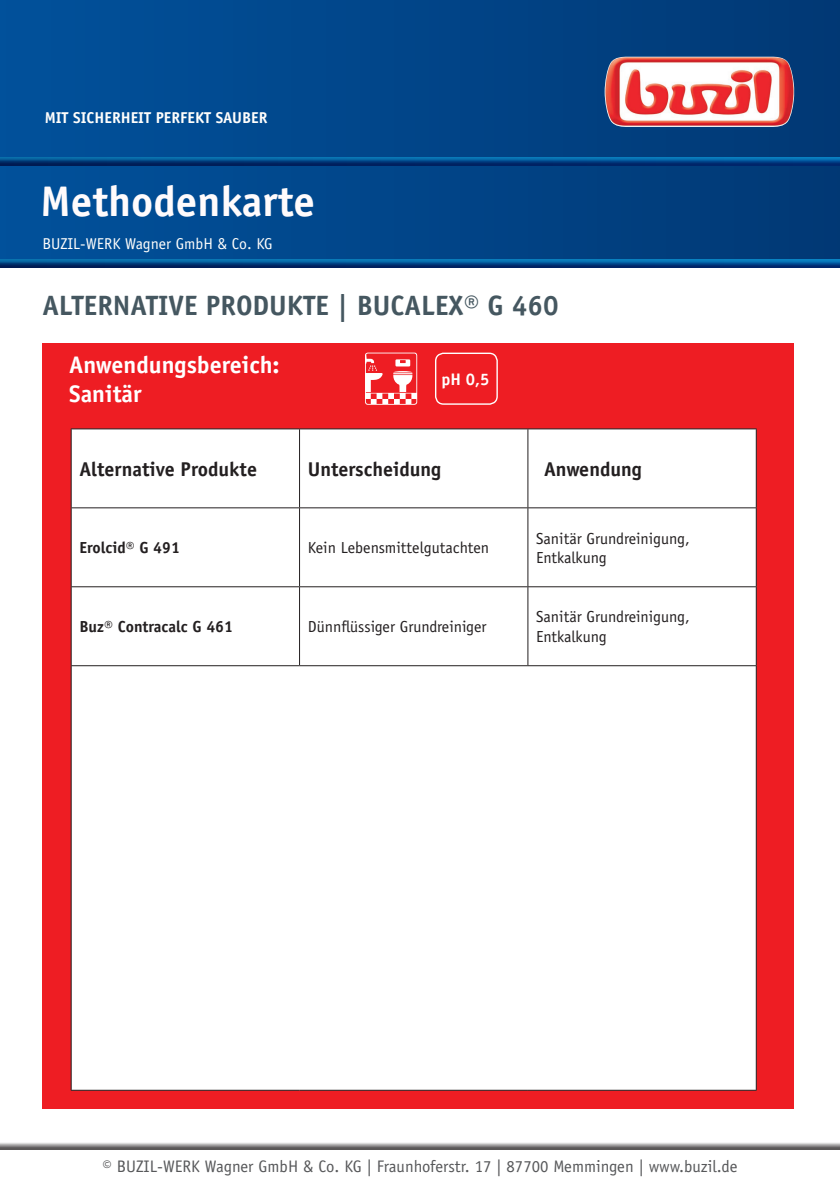
<style>
.page{position:relative;width:840px;height:1191px;background:#fff}
.page>*{position:absolute;margin:0;border:0;box-sizing:border-box;transform-origin:0 0}
.t1{font:700 42.8px "Officina Sans Std";color:#fffbfc}
.t2{font:700 28px "Officina Sans Std";color:#455760}
.t3{font:700 24px/28.8px "Officina Sans Std";color:#fff}
.t4{font:700 20px "Officina Sans Std";color:#231f20}
.t5{font:16.8px "Officina Sans Std";color:#57585a}
.t6{font:700 16.8px "Officina Sans Std";color:#fff}
.t7{font:16px/19.2px "Officina Sans Std";color:#231f20}
.t8{font:700 16px "Officina Sans Std";color:#231f20}
.t9{font:15.8px "Officina Sans Std";color:#fffefc}
.t10{font:700 15.8px "Officina Sans Std";color:#fffefc}
</style>
<div class="page">
<div style="left:42px;top:343px;width:751px;height:766px;background:#ee1d23"></div>
<div style="left:0;top:0;width:839px;height:267px;background:linear-gradient(to right,#01519b,#013975)"></div>
<div style="left:0;top:155px;width:839px;height:9px;background:#1085ba;opacity:.75"></div>
<div style="left:0;top:157px;width:839px;height:10px;background:#01519b;opacity:.75"></div>
<div style="left:0;top:258px;width:839px;height:12px;background:#01519b;opacity:.75"></div>
<div style="left:0;top:1133px;width:839px;height:20px;background:#231f20;opacity:.75"></div>
<img style="left:604px;top:57px;width:189px;height:70px">
<div style="left:72px;top:429px;width:683px;height:661px;background:#fff"></div>
<hr style="left:299px;top:429px;width:1px;height:78px;background:#231f20">
<hr style="left:527px;top:429px;width:1px;height:78px;background:#231f20">
<hr style="left:755px;top:429px;width:1px;height:78px;background:#231f20">
<hr style="left:299px;top:508px;width:1px;height:78px;background:#231f20">
<hr style="left:527px;top:508px;width:1px;height:78px;background:#231f20">
<hr style="left:755px;top:508px;width:1px;height:78px;background:#231f20">
<hr style="left:299px;top:587px;width:1px;height:78px;background:#231f20">
<hr style="left:527px;top:587px;width:1px;height:78px;background:#231f20">
<hr style="left:755px;top:587px;width:1px;height:78px;background:#231f20">
<hr style="left:755px;top:666px;width:1px;height:424px;background:#231f20">
<hr style="left:71px;top:428px;width:228px;height:1px;background:#231f20">
<hr style="left:71px;top:429px;width:1px;height:78px;background:#231f20">
<hr style="left:299px;top:428px;width:228px;height:1px;background:#231f20">
<hr style="left:527px;top:428px;width:229px;height:1px;background:#231f20">
<hr style="left:71px;top:507px;width:228px;height:1px;background:#231f20">
<hr style="left:71px;top:508px;width:1px;height:78px;background:#231f20">
<hr style="left:299px;top:507px;width:228px;height:1px;background:#231f20">
<hr style="left:527px;top:507px;width:229px;height:1px;background:#231f20">
<hr style="left:71px;top:586px;width:228px;height:1px;background:#231f20">
<hr style="left:71px;top:587px;width:1px;height:78px;background:#231f20">
<hr style="left:299px;top:586px;width:228px;height:1px;background:#231f20">
<hr style="left:527px;top:586px;width:229px;height:1px;background:#231f20">
<hr style="left:71px;top:665px;width:228px;height:1px;background:#231f20">
<hr style="left:71px;top:666px;width:1px;height:424px;background:#231f20">
<hr style="left:299px;top:665px;width:228px;height:1px;background:#231f20">
<hr style="left:527px;top:665px;width:229px;height:1px;background:#231f20">
<hr style="left:71px;top:1090px;width:228px;height:1px;background:#231f20">
<hr style="left:299px;top:1090px;width:228px;height:1px;background:#231f20">
<hr style="left:527px;top:1090px;width:229px;height:1px;background:#231f20">
<div style="left:434px;top:352px;width:63px;height:53px;border:1px solid #fff;border-radius:8px"></div>
<svg style="left:365px;top:352px;width:52px;height:53px"></svg>
<p class="t10" style="left:45px;top:108px;width:224px">MIT SICHERHEIT PERFEKT SAUBER</p>
<h1 class="t1" style="left:41px;top:175px;width:276px">Methodenkarte</h1>
<p class="t9" style="left:42px;top:234px;width:232px">BUZIL-WERK Wagner GmbH &amp; Co. KG</p>
<h2 class="t2" style="left:42px;top:288px;width:517px">ALTERNATIVE PRODUKTE | BUCALEX® G 460</h2>
<h3 class="t3" style="left:69px;top:350px;width:212px">Anwendungsbereich:<br>Sanitär</h3>
<p class="t6" style="left:441px;top:368px;width:50px">pH 0,5</p>
<p class="t4" style="left:79px;top:456px;width:179px">Alternative Produkte</p>
<p class="t4" style="left:307px;top:456px;width:135px">Unterscheidung</p>
<p class="t4" style="left:543px;top:456px;width:99px">Anwendung</p>
<p class="t8" style="left:79px;top:537px;width:102px">Erolcid® G 491</p>
<p class="t7" style="left:307px;top:538px;width:183px">Kein Lebensmittelgutachten</p>
<p class="t7" style="left:536px;top:528px;width:155px">Sanitär Grundreinigung,<br>Entkalkung</p>
<p class="t8" style="left:79px;top:616px;width:155px">Buz® Contracalc G 461</p>
<p class="t7" style="left:307px;top:617px;width:180px">Dünnflüssiger Grundreiniger</p>
<p class="t7" style="left:536px;top:607px;width:155px">Sanitär Grundreinigung,<br>Entkalkung</p>
<p class="t5" style="left:102px;top:1156px;width:636px">© BUZIL-WERK Wagner GmbH &amp; Co. KG | Fraunhoferstr. 17 | 87700 Memmingen | www.buzil.de</p>
</div>
